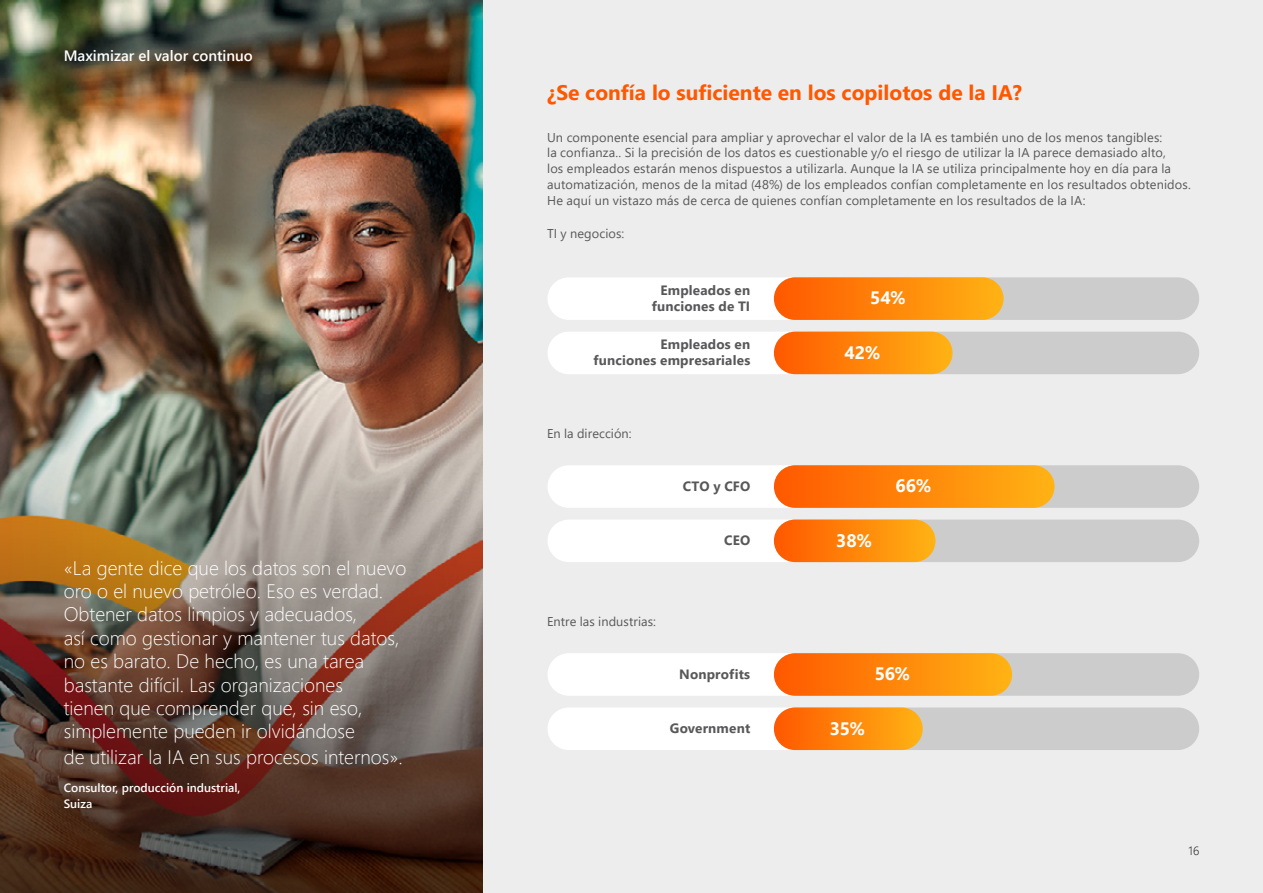
<style>
.page{position:relative;width:1263px;height:893px;background:#fff}
.page>*{position:absolute;margin:0;border:0;box-sizing:border-box;transform-origin:0 0}
.t1{font:700 21px "Segoe UI";color:#ff5800}
.t2{font:300 19.5px/23.4px "Segoe UI";color:#fff}
.t3{font:700 18px "Segoe UI";letter-spacing:-.01em;color:#fff}
.t4{font:600 15px "Segoe UI";color:#fff}
.t5{font:700 13.5px/16.5px "Segoe UI";letter-spacing:.015em;color:#58585a;text-align:right}
.t6{font:12.75px/15.8px "Segoe UI";letter-spacing:.01em;color:#58585a}
.t7{font:600 12px/15.8px "Segoe UI";color:#fff}
.t8{font:300 12px "Segoe UI";color:#000}
</style>
<div class="page">
<img style="left:0;top:0;width:483px;height:386px">
<img style="left:0;top:386px;width:483px;height:507px">
<div style="left:483px;top:0;width:780px;height:893px;background:#ededed"></div>
<div style="left:548px;top:277px;width:243px;height:43px;background:#fff"></div>
<div style="left:774px;top:277px;width:425px;height:43px;background:#ccc;border-radius:21px"></div>
<div style="left:774px;top:277px;width:229px;height:43px;background:linear-gradient(to right,#ff5901,#ffb213);border-radius:21px"></div>
<div style="left:548px;top:465px;width:243px;height:43px;background:#fff"></div>
<div style="left:774px;top:465px;width:425px;height:43px;background:#ccc;border-radius:21px"></div>
<div style="left:774px;top:465px;width:280px;height:43px;background:linear-gradient(to right,#ff5801,#ffb213);border-radius:21px"></div>
<div style="left:548px;top:653px;width:243px;height:43px;background:#fff"></div>
<div style="left:774px;top:653px;width:425px;height:43px;background:#ccc;border-radius:21px"></div>
<div style="left:774px;top:653px;width:238px;height:43px;background:linear-gradient(to right,#ff5901,#ffb214);border-radius:21px"></div>
<div style="left:548px;top:332px;width:242px;height:42px;background:#fff"></div>
<div style="left:774px;top:332px;width:425px;height:42px;background:#ccc;border-radius:21px"></div>
<div style="left:774px;top:332px;width:178px;height:42px;background:linear-gradient(to right,#ff5800,#ffb214);border-radius:21px"></div>
<div style="left:548px;top:520px;width:242px;height:42px;background:#fff"></div>
<div style="left:774px;top:520px;width:425px;height:42px;background:#ccc;border-radius:21px"></div>
<div style="left:774px;top:520px;width:161px;height:42px;background:linear-gradient(to right,#ff5800,#ffb214);border-radius:21px"></div>
<div style="left:548px;top:708px;width:243px;height:42px;background:#fff"></div>
<div style="left:774px;top:707px;width:425px;height:43px;background:#ccc;border-radius:21px"></div>
<div style="left:774px;top:707px;width:149px;height:43px;background:linear-gradient(to right,#ff5901,#feb316);border-radius:21px"></div>
<p class="t4" style="left:64px;top:41px;width:191px">Maximizar el valor continuo</p>
<p class="t2" style="left:64px;top:554px;width:344px">«La gente dice que los datos son el nuevo oro o el nuevo petróleo. Eso es verdad.<br>Obtener datos limpios y adecuados,<br>así como gestionar y mantener tus datos, no es barato. De hecho, es una tarea bastante difícil. Las organizaciones<br>tienen que comprender que, sin eso, simplemente pueden ir olvidándose</p>
<h2 class="t2" style="left:64px;top:743px;width:340px">de utilizar la IA en sus procesos internos».</h2>
<p class="t7" style="left:64px;top:779px;width:178px">Consultor, producción industrial,<br>Suiza</p>
<h1 class="t1" style="left:547px;top:73px;width:476px">¿Se confía lo suficiente en los copilotos de la IA?</h1>
<p class="t6" style="left:547px;top:128px;width:645px">Un componente esencial para ampliar y aprovechar el valor de la IA es también uno de los menos tangibles:<br>la confianza.. Si la precisión de los datos es cuestionable y/o el riesgo de utilizar la IA parece demasiado alto,<br>los empleados estarán menos dispuestos a utilizarla. Aunque la IA se utiliza principalmente hoy en día para la automatización, menos de la mitad (48%) de los empleados confían completamente en los resultados obtenidos.<br>He aquí un vistazo más de cerca de quienes confían completamente en los resultados de la IA:</p>
<p class="t6" style="left:547px;top:225px;width:79px">TI y negocios:</p>
<p class="t5" style="left:652px;top:280px;width:100px">Empleados en funciones de TI</p>
<h3 class="t3" style="left:870px;top:281px;width:37px">54%</h3>
<p class="t5" style="left:593px;top:335px;width:158px">Empleados en<br>funciones empresariales</p>
<h3 class="t3" style="left:844px;top:335px;width:37px">42%</h3>
<p class="t6" style="left:547px;top:425px;width:86px">En la dirección:</p>
<p class="t5" style="left:683px;top:477px;width:69px">CTO y CFO</p>
<h3 class="t3" style="left:895px;top:469px;width:37px">66%</h3>
<p class="t5" style="left:724px;top:531px;width:28px">CEO</p>
<h3 class="t3" style="left:836px;top:523px;width:37px">38%</h3>
<p class="t6" style="left:547px;top:612px;width:110px">Entre las industrias:</p>
<p class="t5" style="left:679px;top:664px;width:73px">Nonprofits</p>
<h3 class="t3" style="left:875px;top:657px;width:37px">56%</h3>
<p class="t5" style="left:670px;top:719px;width:82px">Government</p>
<h3 class="t3" style="left:830px;top:711px;width:37px">35%</h3>
<p class="t8" style="left:1188px;top:839px;width:12px">16</p>
</div>
